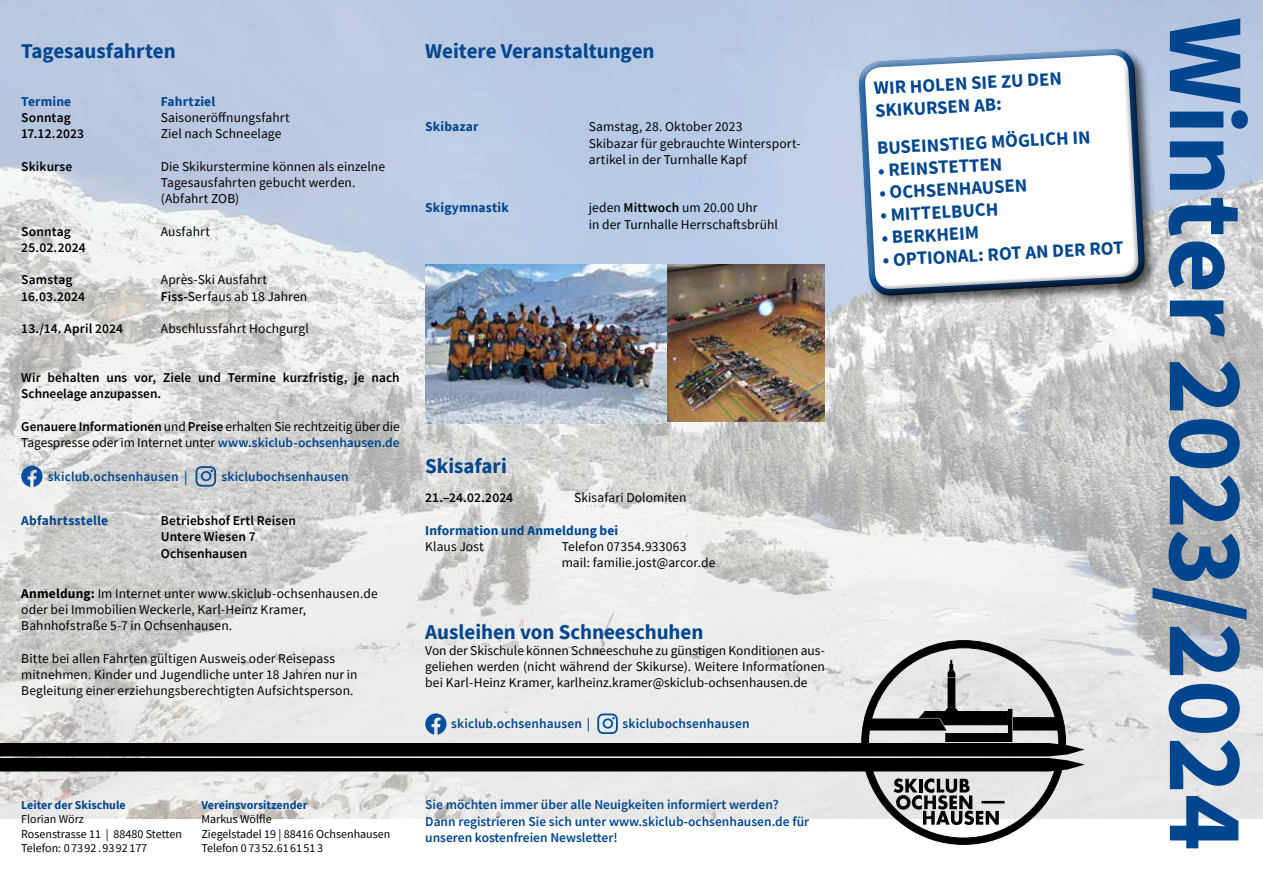
<style>
.page{position:relative;width:1263px;height:893px;background:#fff}
.page>*{position:absolute;margin:0;border:0;box-sizing:border-box;transform-origin:0 0}
.t1{font:700 108px "Source Sans Pro";color:#00468e}
.t2{font:700 21px "Source Sans Pro";color:#00468e}
.t3{font:700 18.75px/22.5px "Source Sans Pro";color:#00468e}
.t4{font:13.5px/16.2px "Source Sans Pro";letter-spacing:.005em;color:#000}
.t5{font:600 13.5px/16.2px "Source Sans Pro";color:#00468e}
.t6{font:600 13.5px/16.2px "Source Sans Pro";letter-spacing:.005em;color:#000}
.t7{font:700 13.5px "Source Sans Pro";letter-spacing:.015em;color:#00468e}
.t8{font:12px/14.4px "Source Sans Pro";color:#000}
.t9{font:700 12px "Source Sans Pro";color:#00468e}
.s1{font-weight:600}
.s2{font-weight:600;color:#00468e}
.s3{font-weight:700}
</style>
<div class="page">
<img style="left:0;top:0;width:1263px;height:818px">
<div style="left:857px;top:47px;width:302px;height:262px;background:#000;opacity:.6"></div>
<svg style="left:854px;top:47px;width:293px;height:239px;background:#b3c5df"></svg>
<svg style="left:855px;top:53px;width:292px;height:244px"></svg>
<img style="left:425px;top:264px;width:242px;height:160px">
<svg style="left:21px;top:466px;width:22px;height:21px"></svg>
<svg style="left:196px;top:466px;width:20px;height:20px"></svg>
<img style="left:668px;top:264px;width:157px;height:157px">
<svg style="left:0;top:640px;width:1085px;height:205px;background:#c0c0bf"></svg>
<h2 class="t2" style="left:21px;top:37px;width:156px">Tagesausfahrten</h2>
<p class="t7" style="left:21px;top:92px;width:51px">Termine</p>
<p class="t7" style="left:161px;top:92px;width:56px">Fahrtziel</p>
<p class="t6" style="left:21px;top:109px;width:51px">Sonntag</p>
<p class="t4" style="left:161px;top:110px;width:130px">Saisoneröffnungsfahrt</p>
<p class="t6" style="left:21px;top:126px;width:64px">17.12.2023</p>
<p class="t4" style="left:161px;top:126px;width:122px">Ziel nach Schneelage</p>
<p class="t6" style="left:21px;top:158px;width:53px">Skikurse</p>
<p class="t4" style="left:161px;top:158px;width:226px">Die Skikurstermine können als einzelne<br>Tagesausfahrten gebucht werden. (Abfahrt ZOB)</p>
<p class="t6" style="left:21px;top:223px;width:51px">Sonntag</p>
<p class="t4" style="left:161px;top:223px;width:51px">Ausfahrt</p>
<p class="t6" style="left:21px;top:239px;width:66px">25.02.2024</p>
<p class="t6" style="left:21px;top:272px;width:53px">Samstag</p>
<p class="t4" style="left:161px;top:272px;width:108px">Après-Ski Ausfahrt</p>
<p class="t6" style="left:21px;top:288px;width:65px">16.03.2024</p>
<p class="t4" style="left:161px;top:288px;width:148px"><span class="s1">Fiss-</span>Serfaus ab 18 Jahren</p>
<p class="t6" style="left:21px;top:321px;width:103px">13./14. April 2024</p>
<p class="t4" style="left:161px;top:321px;width:150px">Abschlussfahrt Hochgurgl</p>
<p class="t6" style="left:21px;top:369px;width:380px">Wir behalten uns vor, Ziele und Termine kurzfristig, je nach<br>Schneelage anzupassen.</p>
<p class="t4" style="left:21px;top:418px;width:380px"><span class="s1">Genauere Informationen</span> und <span class="s1">Preise</span> erhalten Sie rechtzeitig über die<br>Tagespresse oder im Internet unter <span class="s2">www.skiclub-ochsenhausen.de</span></p>
<p class="t5" style="left:48px;top:468px;width:141px">skiclub.ochsenhausen |</p>
<p class="t5" style="left:221px;top:468px;width:129px">skiclubochsenhausen</p>
<p class="t7" style="left:21px;top:512px;width:88px">Abfahrtsstelle</p>
<p class="t6" style="left:161px;top:512px;width:137px">Betriebshof Ertl Reisen<br>Untere Wiesen 7<br>Ochsenhausen</p>
<p class="t4" style="left:21px;top:585px;width:358px"><span class="s3">Anmeldung:</span> Im Internet unter www.skiclub-ochsenhausen.de oder bei Immobilien Weckerle, Karl-Heinz Kramer,<br>Bahnhofstraße 5-7 in Ochsenhausen.</p>
<p class="t4" style="left:21px;top:650px;width:338px">Bitte bei allen Fahrten gültigen Ausweis oder Reisepass mitnehmen. Kinder und Jugendliche unter 18 Jahren nur in<br>Begleitung einer erziehungsberechtigten Aufsichtsperson.</p>
<h2 class="t2" style="left:425px;top:37px;width:231px">Weitere Veranstaltungen</h2>
<p class="t7" style="left:425px;top:118px;width:55px">Skibazar</p>
<p class="t4" style="left:589px;top:119px;width:213px">Samstag, 28. Oktober 2023<br>Skibazar für gebrauchte Wintersport&shy;artikel in der Turnhalle Kapf</p>
<p class="t7" style="left:425px;top:199px;width:85px">Skigymnastik</p>
<p class="t4" style="left:589px;top:200px;width:191px">jeden <span class="s1">Mittwoch</span> um 20.00 Uhr<br>in der Turnhalle Herrschaftsbrühl</p>
<h2 class="t2" style="left:425px;top:451px;width:83px">Skisafari</h2>
<p class="t6" style="left:425px;top:489px;width:89px">21.–24.02.2024</p>
<p class="t4" style="left:574px;top:490px;width:114px">Skisafari Dolomiten</p>
<p class="t7" style="left:425px;top:521px;width:195px">Information und Anmeldung bei</p>
<p class="t4" style="left:425px;top:538px;width:60px">Klaus Jost</p>
<p class="t4" style="left:562px;top:538px;width:155px">Telefon 07354.933063 mail: familie.jost@arcor.de</p>
<h2 class="t2" style="left:425px;top:618px;width:280px">Ausleihen von Schneeschuhen</h2>
<p class="t4" style="left:425px;top:642px;width:401px;text-align:justify">Von der Skischule können Schneeschuhe zu günstigen Konditionen aus&shy;geliehen werden (nicht während der Skikurse). Weitere Informationen bei Karl-Heinz Kramer, karlheinz.kramer@skiclub-ochsenhausen.de</p>
<p class="t5" style="left:451px;top:715px;width:140px">skiclub.ochsenhausen |</p>
<p class="t5" style="left:623px;top:715px;width:129px">skiclubochsenhausen</p>
<p class="t9" style="left:21px;top:797px;width:106px">Leiter der Skischule</p>
<p class="t8" style="left:21px;top:812px;width:162px">Florian Wörz<br>Rosenstrasse 11 | 88480 Stetten<br>Telefon: 0 73 92 . 93 92 177</p>
<p class="t9" style="left:201px;top:797px;width:108px">Vereinsvorsitzender</p>
<p class="t8" style="left:201px;top:812px;width:190px">Markus Wölfle<br>Ziegelstadel 19 | 88416 Ochsenhausen<br>Telefon 0 73 52.61 61 51 3</p>
<p class="t5" style="left:425px;top:797px;width:385px">Sie möchten immer über alle Neuigkeiten informiert werden?<br>Dann registrieren Sie sich unter www.skiclub-ochsenhausen.de für unseren kostenfreien Newsletter!</p>
<h3 class="t3" style="left:873px;top:77px;width:190px;rotate:-3deg">Wir holen Sie zu den<br>Skikursen ab:</h3>
<h3 class="t3" style="left:876px;top:136px;width:215px;rotate:-3deg">Buseinstieg möglich in</h3>
<h3 class="t3" style="left:878px;top:159px;width:126px;rotate:-3deg">• Reinstetten</h3>
<h3 class="t3" style="left:879px;top:181px;width:149px;rotate:-3deg">• Ochsenhausen</h3>
<h3 class="t3" style="left:880px;top:204px;width:119px;rotate:-3deg">• Mittelbuch</h3>
<h3 class="t3" style="left:881px;top:226px;width:99px;rotate:-3deg">• Berkheim</h3>
<h3 class="t3" style="left:882px;top:248px;width:242px;rotate:-3deg">• optional: Rot an der Rot</h3>
<h1 class="t1" style="left:1279px;top:17px;width:836px;rotate:90deg">Winter 2023/2024</h1>
</div>
